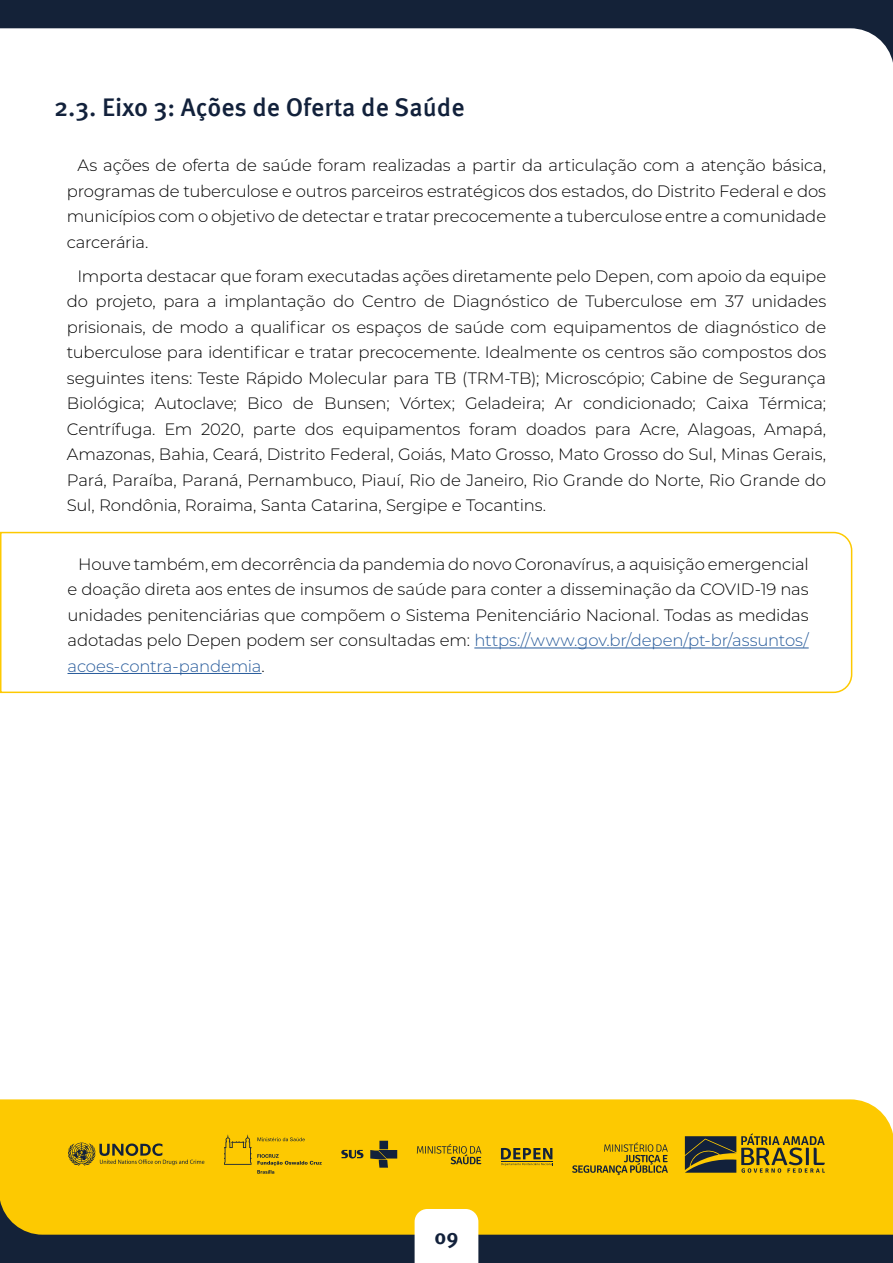
<style>
.page{position:relative;width:893px;height:1263px;background:#fff}
.page>*{position:absolute;margin:0;border:0;box-sizing:border-box;transform-origin:0 0}
.t1{font:500 25.5px "Meta Pro";color:#12213b}
.t2{font:700 21px "Meta Pro";color:#12213b}
.t3{font:300 16.5px/25.5px "Montserrat";letter-spacing:-.01em;color:#000;text-align:justify}
.s1{color:#275b9b}
</style>
<div class="page">
<div style="left:0;top:1099px;width:893px;height:101px;background:#fdc901"></div>
<svg style="left:0;top:0;width:893px;height:63px"></svg>
<svg style="left:0;top:1200px;width:893px;height:63px;background:#937d19"></svg>
<svg style="left:415px;top:1209px;width:63px;height:54px"></svg>
<svg style="left:68px;top:1142px;width:136px;height:24px;background:#c7a20d"></svg>
<svg style="left:341px;top:1150px;width:22px;height:8px"></svg>
<div style="left:379px;top:1141px;width:9px;height:8px;background:#12213b"></div>
<svg style="left:370px;top:1150px;width:27px;height:18px"></svg>
<svg style="left:257px;top:1137px;width:48px;height:4px"></svg>
<svg style="left:257px;top:1154px;width:65px;height:20px"></svg>
<svg style="left:224px;top:1135px;width:27px;height:30px"></svg>
<svg style="left:417px;top:1144px;width:64px;height:20px"></svg>
<svg style="left:572px;top:1142px;width:96px;height:33px;background:#cea70c"></svg>
<svg style="left:685px;top:1133px;width:140px;height:40px;background:#8f7a1b"></svg>
<svg style="left:501px;top:1148px;width:52px;height:18px"></svg>
<hr style="left:501px;top:1161px;width:52px;height:1px;background:#12213b">
<svg style="left:0;top:531px;width:853px;height:163px"></svg>
<hr style="left:474px;top:647px;width:335px;height:1px;background:#275b9b">
<hr style="left:68px;top:673px;width:194px;height:1px;background:#275b9b">
<h1 class="t1" style="left:54px;top:87px;width:412px">2.3. Eixo 3: Ações de Oferta de Saúde</h1>
<p class="t3" style="left:67px;top:152px;width:761px;text-indent:11px">As ações de oferta de saúde foram realizadas a partir da articulação com a atenção básica, programas de tuberculose e outros parceiros estratégicos dos estados, do Distrito Federal e dos municípios com o objetivo de detectar e tratar precocemente a tuberculose entre a comunidade carcerária.</p>
<p class="t3" style="left:67px;top:263px;width:761px;text-indent:11px">Importa destacar que foram executadas ações diretamente pelo Depen, com apoio da equipe do projeto, para a implantação do Centro de Diagnóstico de Tuberculose em 37 unidades prisionais, de modo a qualificar os espaços de saúde com equipamentos de diagnóstico de tuberculose para identificar e tratar precocemente. Idealmente os centros são compostos dos seguintes itens: Teste Rápido Molecular para TB (TRM-TB); Microscópio; Cabine de Segurança Biológica; Autoclave; Bico de Bunsen; Vórtex; Geladeira; Ar condicionado; Caixa Térmica; Centrífuga. Em 2020, parte dos equipamentos foram doados para Acre, Alagoas, Amapá, Amazonas, Bahia, Ceará, Distrito Federal, Goiás, Mato Grosso, Mato Grosso do Sul, Minas Gerais, Pará, Paraíba, Paraná, Pernambuco, Piauí, Rio de Janeiro, Rio Grande do Norte, Rio Grande do Sul, Rondônia, Roraima, Santa Catarina, Sergipe e Tocantins.</p>
<p class="t3" style="left:68px;top:551px;width:743px;text-indent:11px">Houve também, em decorrência da pandemia do novo Coronavírus, a aquisição emergencial e doação direta aos entes de insumos de saúde para conter a disseminação da COVID-19 nas unidades penitenciárias que compõem o Sistema Penitenciário Nacional. Todas as medidas adotadas pelo Depen podem ser consultadas em: <span class="s1">https://www.gov.br/depen/pt-br/assuntos/ acoes-contra-pandemia</span>.</p>
<p class="t2" style="left:435px;top:1220px;width:25px">09</p>
</div>
